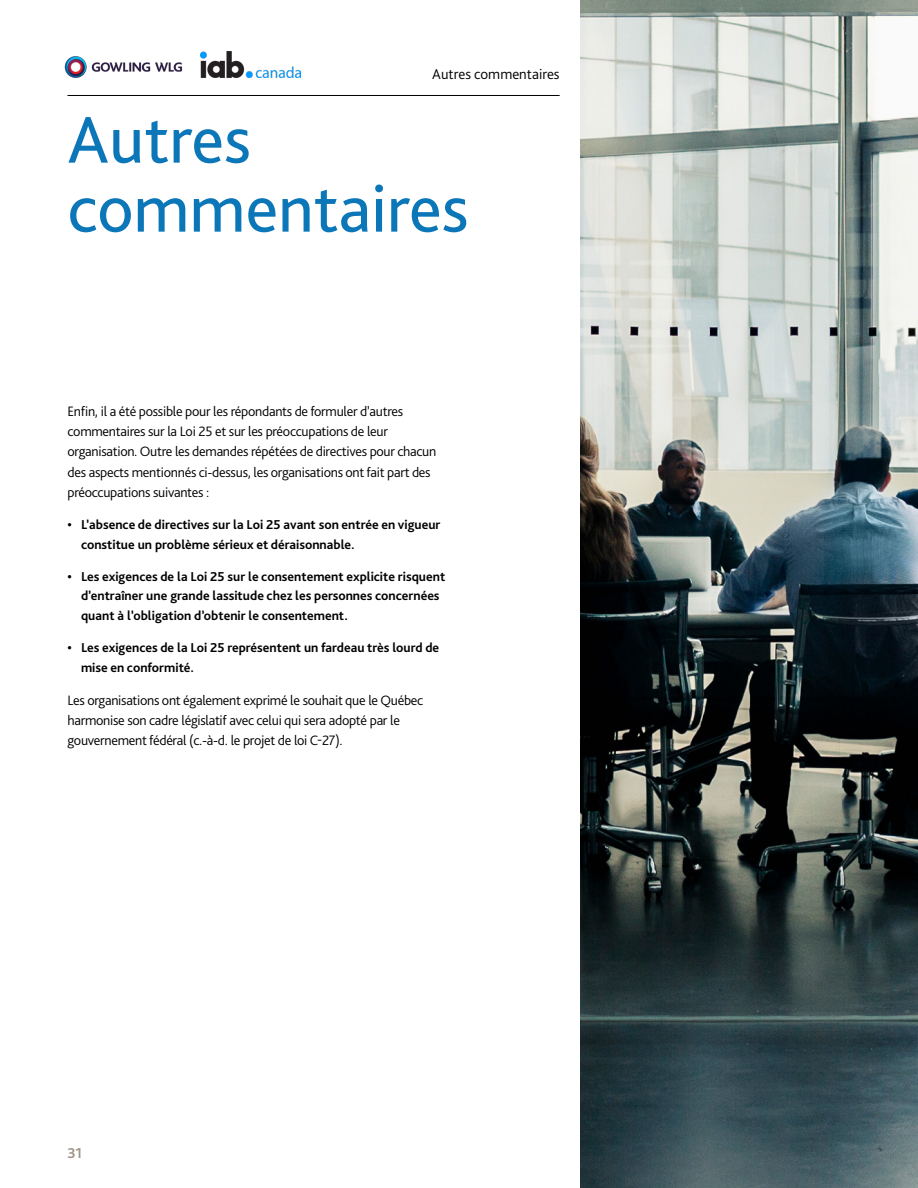
<style>
.page{position:relative;width:918px;height:1188px;background:#fff}
.page>*{position:absolute;margin:0;border:0;box-sizing:border-box;transform-origin:0 0}
.t1{font:69px/69px "GWLG Bliss";color:#0c77b8}
.t2{font:300 15px "GWLG Bliss";color:#000}
.t3{font:700 15px "GWLG Bliss";color:#a19688}
.t4{font:300 14.25px/20.2px "GWLG Bliss";letter-spacing:-.02em;color:#000}
.t5{font:700 13.5px/19.5px "GWLG Bliss";color:#000}
</style>
<div class="page">
<img style="left:201px;top:52px;width:99px;height:26px">
<img style="left:64px;top:56px;width:119px;height:22px">
<img style="left:580px;top:0;width:338px;height:1188px">
<hr style="left:68px;top:95px;width:492px;height:1px;background:#000">
<p class="t2" style="left:432px;top:65px;width:129px">Autres commentaires</p>
<h1 class="t1" style="left:68px;top:105px;width:403px">Autres commentaires</h1>
<p class="t4" style="left:68px;top:401px;width:370px">Enfin, il a été possible pour les répondants de formuler d’autres commentaires sur la Loi 25 et sur les préoccupations de leur organisation. Outre les demandes répétées de directives pour chacun des aspects mentionnés ci-dessus, les organisations ont fait part des préoccupations suivantes :</p>
<p class="t5" style="left:81px;top:515px;width:361px;text-indent:-14px">• L’absence de directives sur la Loi 25 avant son entrée en vigueur constitue un problème sérieux et déraisonnable.</p>
<p class="t5" style="left:81px;top:567px;width:366px;text-indent:-14px">• Les exigences de la Loi 25 sur le consentement explicite risquent d’entraîner une grande lassitude chez les personnes concernées quant à l’obligation d’obtenir le consentement.</p>
<p class="t5" style="left:81px;top:638px;width:360px;text-indent:-14px">• Les exigences de la Loi 25 représentent un fardeau très lourd de mise en conformité.</p>
<p class="t4" style="left:68px;top:690px;width:357px">Les organisations ont également exprimé le souhait que le Québec harmonise son cadre législatif avec celui qui sera adopté par le gouvernement fédéral (c.-à-d. le projet de loi C-27).</p>
<p class="t3" style="left:68px;top:1144px;width:16px">31</p>
</div>
